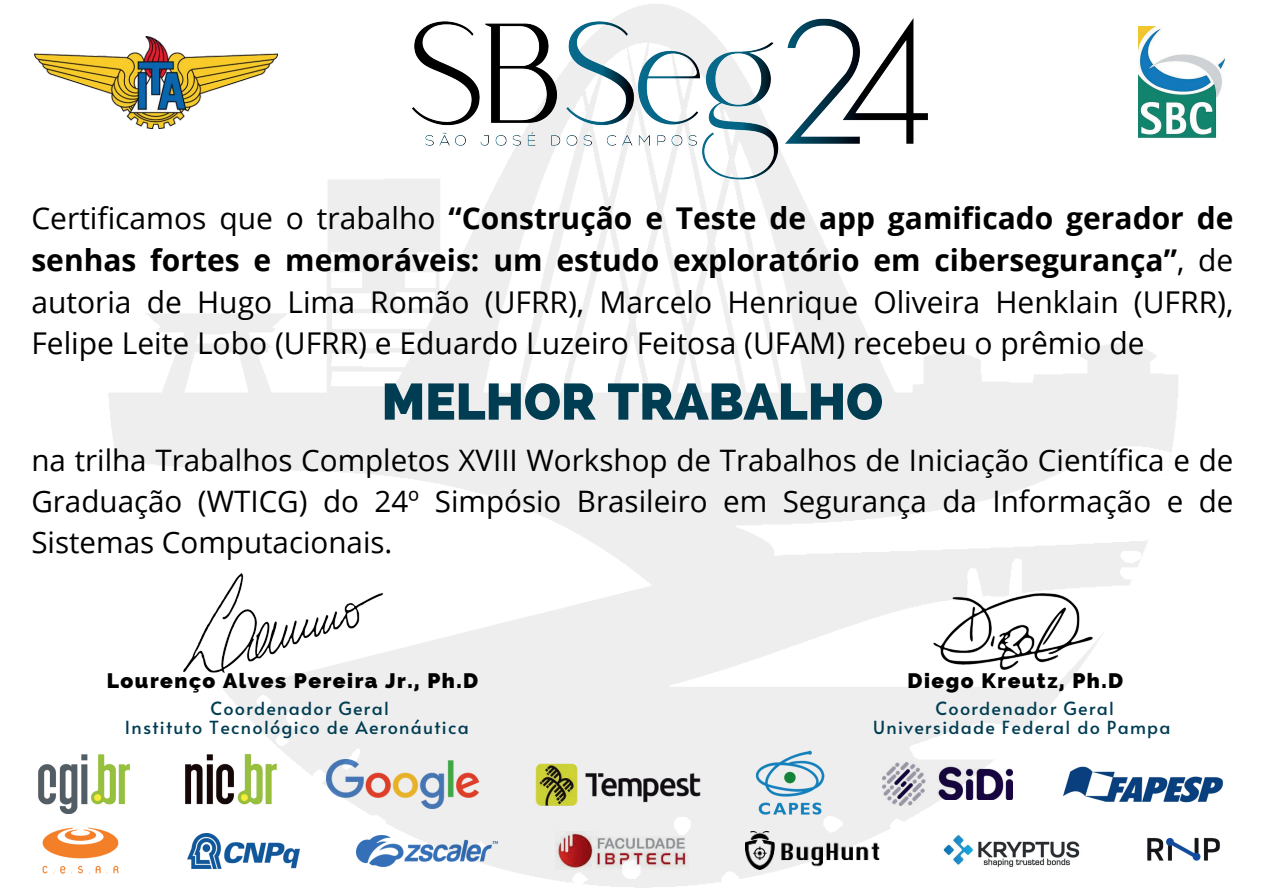
<style>
.page{position:relative;width:1263px;height:894px;background:#fff}
.page>*{position:absolute;margin:0;border:0;box-sizing:border-box;transform-origin:0 0}
.t1{font:800 51px "Raleway";color:#003d52}
.t2{font:30px/41.7px "Open Sans";color:#000;text-align:justify}
.t3{font:29.55px/41.1px "Open Sans";color:#000;text-align:justify}
.t4{font:800 21px "Raleway";letter-spacing:.07em;color:#000}
.t5{font:18px/19.2px "Alata";letter-spacing:.07em;color:#003d52;text-align:center}
.s1{font-weight:700}
</style>
<div class="page">
<img style="left:34px;top:53px;width:1190px;height:835px">
<img style="left:933px;top:593px;width:159px;height:76px">
<img style="left:183px;top:573px;width:199px;height:99px">
<img style="left:35px;top:36px;width:243px;height:92px">
<img style="left:387px;top:4px;width:563px;height:182px">
<img style="left:1138px;top:26px;width:87px;height:112px">
<p class="t2" style="left:31px;top:197px;width:1203px">Certificamos que o trabalho <span class="s1">“Construção e Teste de app gamificado gerador de senhas fortes e memoráveis: um estudo exploratório em cibersegurança”</span>, de autoria de Hugo Lima Romão (UFRR), Marcelo Henrique Oliveira Henklain (UFRR), Felipe Leite Lobo (UFRR) e Eduardo Luzeiro Feitosa (UFAM) recebeu o prêmio de</p>
<h1 class="t1" style="left:382px;top:372px;width:503px">MELHOR TRABALHO</h1>
<p class="t3" style="left:31px;top:438px;width:1203px">na trilha Trabalhos Completos XVIII Workshop de Trabalhos de Iniciação Científica e de Graduação (WTICG) do 24º Simpósio Brasileiro em Segurança da Informação e de Sistemas Computacionais.</p>
<p class="t4" style="left:107px;top:668px;width:373px">Lourenço Alves Pereira Jr., Ph.D</p>
<p class="t4" style="left:908px;top:668px;width:217px">Diego Kreutz, Ph.D</p>
<p class="t5" style="left:125px;top:696px;width:345px">Coordenador Geral<br>Instituto Tecnológico de Aeronáutica</p>
<p class="t5" style="left:873px;top:696px;width:299px">Coordenador Geral<br>Universidade Federal do Pampa</p>
</div>
